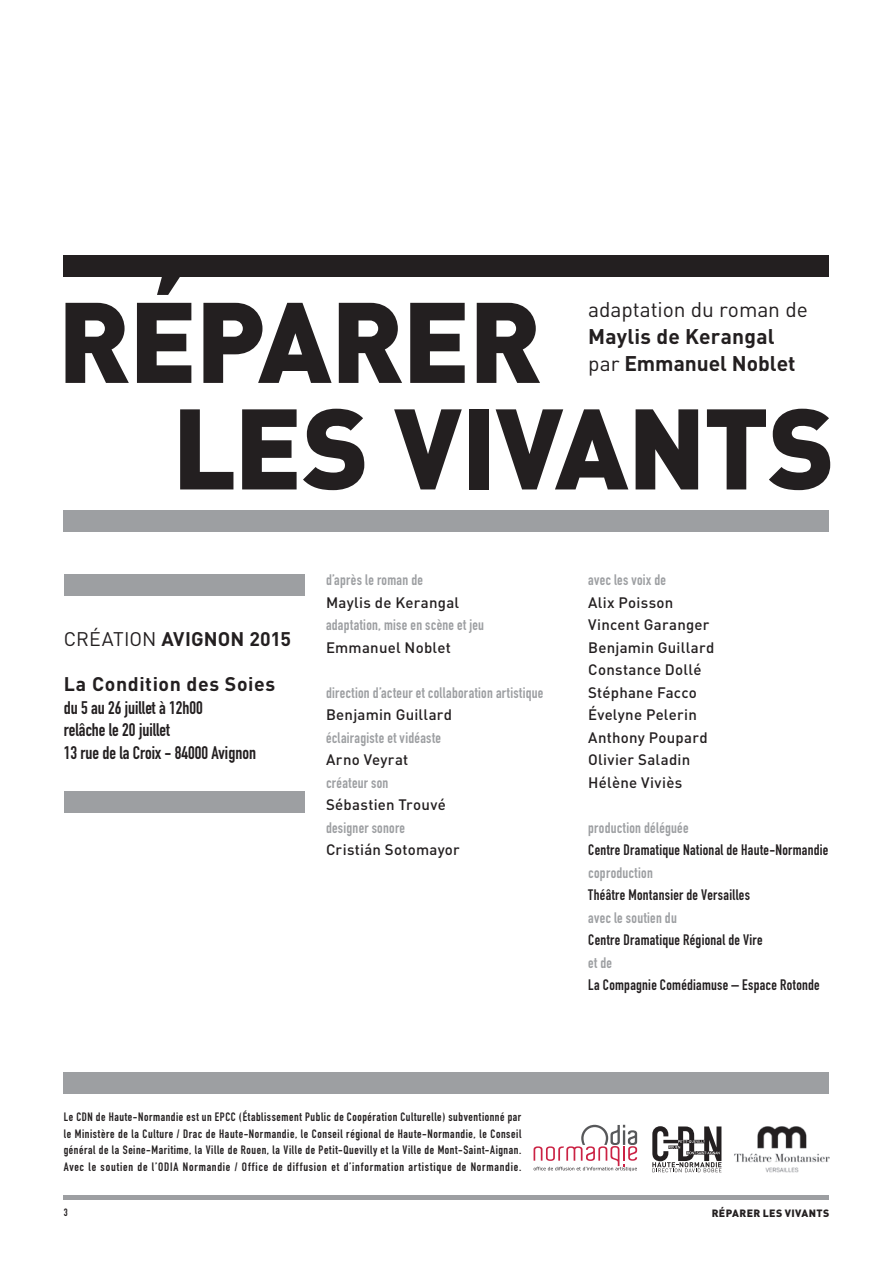
<style>
.page{position:relative;width:893px;height:1263px;background:#fff}
.page>*{position:absolute;margin:0;border:0;box-sizing:border-box;transform-origin:0 0}
.t1{font:900 112.5px/106.5px "DIN";letter-spacing:-.015em;color:#231f20}
.t2{font:700 21px/27px "DIN";color:#231f20}
.t3{font:21px "DIN";letter-spacing:-.005em;color:#231f20}
.t4{font:700 19.5px "DIN";letter-spacing:.005em;color:#231f20}
.t5{font:700 19.5px "DIN";letter-spacing:.025em;color:#231f20}
.t6{font:18px/22.5px "DIN Engschrift";color:#231f20}
.t7{font:500 15px/22.5px "DIN";letter-spacing:.015em;color:#231f20}
.t8{font:15px "DIN Engschrift";letter-spacing:.02em;color:#9d9fa2}
.t9{font:15px "DIN Engschrift";letter-spacing:.02em;color:#231f20}
.t10{font:12px/16.5px "DIN Engschrift";letter-spacing:.06em;color:#231f20;text-align:justify}
.t11{font:900 10.5px "DIN";letter-spacing:.035em;color:#231f20}
.t12{font:10.5px "DIN Engschrift";color:#231f20}
.s1{font-weight:400}
</style>
<div class="page">
<div style="left:64px;top:1072px;width:765px;height:22px;background:#9d9fa2"></div>
<hr style="left:64px;top:1195px;width:765px;height:4px;background:#9d9fa2">
<svg style="left:652px;top:1126px;width:69px;height:46px"></svg>
<div style="left:64px;top:255px;width:765px;height:21px;background:#231f20"></div>
<div style="left:64px;top:510px;width:765px;height:21px;background:#9d9fa2"></div>
<img style="left:734px;top:1126px;width:96px;height:47px">
<div style="left:64px;top:574px;width:241px;height:21px;background:#9d9fa2"></div>
<div style="left:64px;top:791px;width:241px;height:21px;background:#9d9fa2"></div>
<svg style="left:534px;top:1125px;width:103px;height:46px"></svg>
<h1 class="t1" style="left:172px;top:283px;width:664px;text-indent:-115px">RÉPARER<br>LES VIVANTS</h1>
<h2 class="t3" style="left:588px;top:297px;width:221px">adaptation du roman de</h2>
<h2 class="t2" style="left:588px;top:322px;width:209px">Maylis de Kerangal <span class="s1">par</span> Emmanuel Noblet</h2>
<h3 class="t4" style="left:64px;top:626px;width:229px"><span class="s1">CRÉATION</span> AVIGNON 2015</h3>
<h3 class="t5" style="left:64px;top:671px;width:213px">La Condition des Soies</h3>
<h3 class="t6" style="left:64px;top:696px;width:194px">du 5 au 26 juillet à 12h00<br>relâche le 20 juillet<br>13 rue de la Croix - 84000 Avignon</h3>
<p class="t8" style="left:326px;top:571px;width:98px">d’après le roman de</p>
<p class="t7" style="left:326px;top:591px;width:135px">Maylis de Kerangal</p>
<p class="t8" style="left:326px;top:616px;width:159px">adaptation, mise en scène et jeu</p>
<p class="t7" style="left:326px;top:636px;width:126px">Emmanuel Noblet</p>
<p class="t8" style="left:326px;top:684px;width:219px">direction d’acteur et collaboration artistique</p>
<p class="t7" style="left:326px;top:703px;width:128px">Benjamin Guillard</p>
<p class="t8" style="left:326px;top:729px;width:117px">éclairagiste et vidéaste</p>
<p class="t7" style="left:326px;top:748px;width:84px">Arno Veyrat</p>
<p class="t8" style="left:326px;top:774px;width:64px">créateur son</p>
<p class="t7" style="left:326px;top:793px;width:121px">Sébastien Trouvé</p>
<p class="t8" style="left:326px;top:819px;width:81px">designer sonore</p>
<p class="t7" style="left:326px;top:838px;width:135px">Cristián Sotomayor</p>
<p class="t8" style="left:588px;top:571px;width:79px">avec les voix de</p>
<p class="t7" style="left:588px;top:591px;width:128px">Alix Poisson<br>Vincent Garanger<br>Benjamin Guillard<br>Constance Dollé<br>Stéphane Facco<br>Évelyne Pelerin<br>Anthony Poupard<br>Olivier Saladin<br>Hélène Viviès</p>
<p class="t8" style="left:588px;top:819px;width:102px">production déléguée</p>
<p class="t9" style="left:588px;top:841px;width:242px">Centre Dramatique National de Haute-Normandie</p>
<p class="t8" style="left:588px;top:864px;width:66px">coproduction</p>
<p class="t9" style="left:588px;top:886px;width:163px">Théâtre Montansier de Versailles</p>
<p class="t8" style="left:588px;top:909px;width:90px">avec le soutien du</p>
<p class="t9" style="left:588px;top:931px;width:176px">Centre Dramatique Régional de Vire</p>
<p class="t8" style="left:588px;top:954px;width:25px">et de</p>
<p class="t9" style="left:588px;top:976px;width:233px">La Compagnie Comédiamuse – Espace Rotonde</p>
<p class="t10" style="left:64px;top:1109px;width:459px">Le CDN de Haute-Normandie est un EPCC (Établissement Public de Coopération Culturelle) subventionné par le Ministère de la Culture / Drac de Haute-Normandie, le Conseil régional de Haute-Normandie, le Conseil général de la Seine-Maritime, la Ville de Rouen, la Ville de Petit-Quevilly et la Ville de Mont-Saint-Aignan.<br>Avec le soutien de l’ODIA Normandie / Office de diffusion et d’information artistique de Normandie.</p>
<p class="t12" style="left:64px;top:1206px;width:5px">3</p>
<p class="t11" style="left:712px;top:1206px;width:119px">RÉPARER LES VIVANTS</p>
</div>
